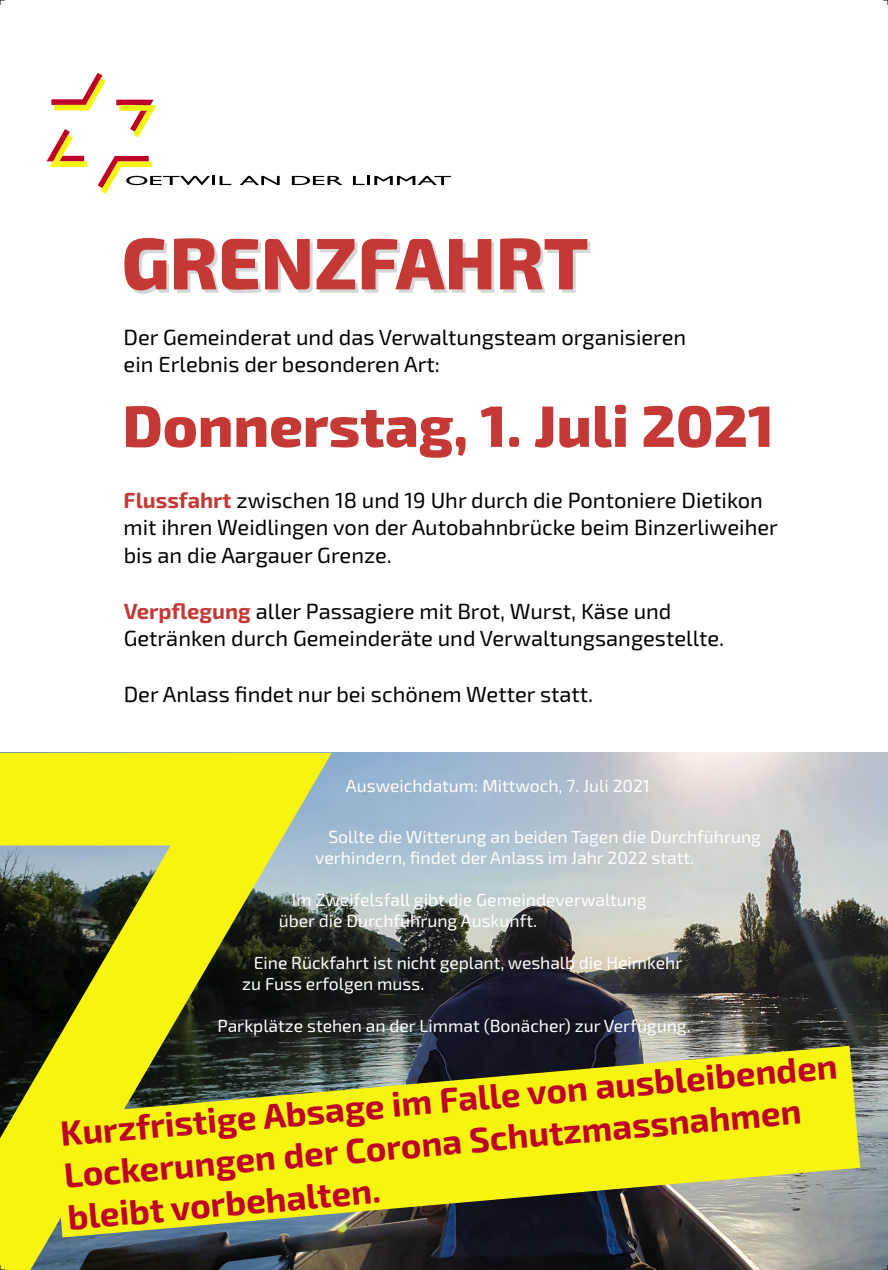
<style>
.page{position:relative;width:888px;height:1270px;background:#fff}
.page>*{position:absolute;margin:0;border:0;box-sizing:border-box;transform-origin:0 0}
.t1{font:800 73.01px "Exo 2";color:#c43835}
.t2{font:800 58.41px "Exo 2";color:#c43835}
.t3{font:700 35px/42px "Exo 2";color:#be0027}
.t4{font:21.91px/27.8px "Exo 2";color:#000}
.t5{font:17.54px/21px "Exo 2";color:#fff}
.s1{font-weight:700;color:#c43835}
</style>
<div class="page">
<img style="left:332px;top:753px;width:556px;height:517px">
<svg style="left:51px;top:73px;width:55px;height:37px"></svg>
<svg style="left:47px;top:129px;width:40px;height:38px"></svg>
<svg style="left:116px;top:100px;width:41px;height:37px"></svg>
<svg style="left:98px;top:156px;width:133px;height:38px"></svg>
<svg style="left:240px;top:176px;width:40px;height:9px"></svg>
<svg style="left:292px;top:176px;width:51px;height:9px"></svg>
<svg style="left:353px;top:176px;width:98px;height:9px"></svg>
<svg style="left:0;top:753px;width:332px;height:517px;background:#969928"></svg>
<svg style="left:52px;top:1046px;width:808px;height:191px;background:#c0c026"></svg>
<svg style="left:878px;top:1260px;width:10px;height:10px"></svg>
<svg style="left:0;top:1260px;width:10px;height:10px"></svg>
<h1 class="t1" style="left:122px;top:219px;width:468px">GRENZFAHRT</h1>
<p class="t4" style="left:124px;top:324px;width:564px">Der Gemeinderat und das Verwaltungsteam organisieren ein Erlebnis der besonderen Art:</p>
<h2 class="t2" style="left:122px;top:391px;width:653px">Donnerstag, 1. Juli 2021</h2>
<p class="t4" style="left:124px;top:487px;width:656px"><span class="s1">Flussfahrt</span> zwischen 18 und 19 Uhr durch die Pontoniere Dietikon mit ihren Weidlingen von der Autobahnbrücke beim Binzerliweiher bis an die Aargauer Grenze.</p>
<p class="t4" style="left:124px;top:598px;width:602px"><span class="s1">Verpflegung</span> aller Passagiere mit Brot, Wurst, Käse und<br>Getränken durch Gemeinderäte und Verwaltungsangestellte.</p>
<p class="t4" style="left:124px;top:681px;width:471px">Der Anlass findet nur bei schönem Wetter statt.</p>
<p class="t5" style="left:346px;top:776px;width:306px">Ausweichdatum: Mittwoch, 7. Juli 2021</p>
<p class="t5" style="left:315px;top:826px;width:447px;text-indent:13px">Sollte die Witterung an beiden Tagen die Durchführung verhindern, findet der Anlass im Jahr 2022 statt.</p>
<p class="t5" style="left:279px;top:889px;width:369px;text-indent:13px">Im Zweifelsfall gibt die Gemeindeverwaltung über die Durchführung Auskunft.</p>
<p class="t5" style="left:242px;top:952px;width:442px;text-indent:12px">Eine Rückfahrt ist nicht geplant, weshalb die Heimkehr zu Fuss erfolgen muss.</p>
<p class="t5" style="left:217px;top:1015px;width:475px">Parkplätze stehen an der Limmat (Bonächer) zur Verfügung.</p>
<h3 class="t3" style="left:59px;top:1114px;width:781px;rotate:-5deg">Kurzfristige Absage im Falle von ausbleibenden<br>Lockerungen der Corona Schutzmassnahmen bleibt vorbehalten.</h3>
</div>
